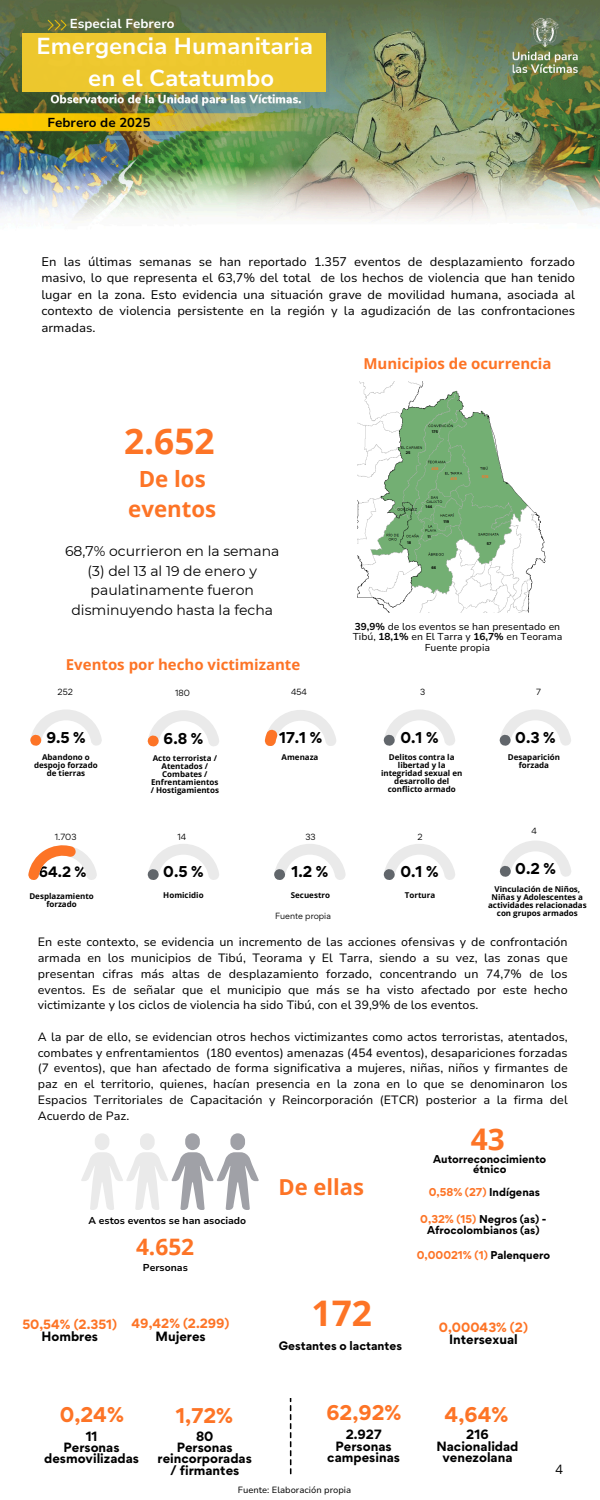
<style>
.page{position:relative;width:600px;height:1500px;background:#fff}
.page>*{position:absolute;margin:0;border:0;box-sizing:border-box;transform-origin:0 0}
.t1{font:700 35.3px "Open Sans";color:#fd7426}
.t2{font:700 29.8px "Open Sans";color:#fd7426}
.t3{font:700 23px/31.5px "Nunito Sans 10 pt";color:#fff;text-align:center}
.t4{font:700 22.7px "Open Sans";color:#fd7426}
.t5{font:700 22.3px/30.8px "Open Sans";color:#fd7426;text-align:center}
.t6{font:700 22px "Open Sans";color:#fd7426}
.t7{font:700 19px "Gordita";color:#fd7426}
.t8{font:700 15px "Open Sans";color:#fd7426}
.t9{font:14px/19.5px "Montserrat";color:#000;text-align:center}
.t10{font:700 14px "Gordita";color:#000}
.t11{font:700 13.4px "Gordita";color:#000}
.t12{font:700 13px "Nunito Sans 10 pt";color:#fff}
.t13{font:700 13px "Nunito Sans 10 pt";color:#000}
.t14{font:13px "Open Sans";color:#000}
.t15{font:12.5px/16.5px "Nunito Sans 10 pt";color:#000;text-align:justify}
.t16{font:12px/15.8px "Nunito Sans 10 pt";color:#000;text-align:justify}
.t17{font:700 12px/11.2px "Gordita";color:#000;text-align:center}
.t18{font:700 12px/12.8px "Gordita";color:#fd7426;text-align:center}
.t19{font:700 11px "Gordita";color:#000}
.t20{font:700 10.1px/11.4px "Gordita";color:#000;text-align:center}
.t21{font:700 10.1px "Gordita";color:#fd7426}
.t22{font:10px/10.5px "Nunito Sans 10 pt";color:#000}
.t23{font:700 10px "Nunito Sans 10 pt";color:#000}
.t24{font:9px "Nunito Sans 10 pt";color:#000}
.t25{font:700 8px/8px "Open Sans";color:#000;text-align:center}
.t26{font:8px "Gordita";color:#000}
.t27{font:700 3.5px "Gordita";color:#000}
.t28{font:700 3.5px "Gordita";color:#fd7426}
.t29{font:700 3.4px "Gordita";color:#fd7426}
.s1{font-weight:700}
.s2{color:#000}
.s3{color:#fd7426}
</style>
<div class="page">
<img style="left:0;top:0;width:600px;height:220px">
<div style="left:22px;top:33px;width:304px;height:59px;background:#efc92e"></div>
<img style="left:358px;top:382px;width:188px;height:230px">
<svg style="left:30px;top:709px;width:72px;height:37px"></svg>
<svg style="left:265px;top:710px;width:71px;height:36px"></svg>
<svg style="left:148px;top:710px;width:71px;height:36px"></svg>
<svg style="left:500px;top:709px;width:71px;height:37px"></svg>
<svg style="left:28px;top:845px;width:69px;height:35px"></svg>
<svg style="left:148px;top:844px;width:71px;height:36px"></svg>
<svg style="left:274px;top:844px;width:72px;height:36px"></svg>
<svg style="left:500px;top:841px;width:71px;height:36px"></svg>
<svg style="left:384px;top:709px;width:71px;height:37px"></svg>
<svg style="left:384px;top:844px;width:71px;height:36px"></svg>
<svg style="left:81px;top:1133px;width:178px;height:77px"></svg>
<svg style="left:290px;top:1399px;width:1px;height:75px"></svg>
<h5 class="t12" style="left:70px;top:15px;width:106px">Especial Febrero</h5>
<p class="t3" style="left:37px;top:31px;width:278px">Emergencia Humanitaria en el Catatumbo</p>
<p class="t13" style="left:47px;top:113px;width:105px">Febrero de 2025</p>
<p class="t15" style="left:41px;top:253px;width:535px">En las últimas semanas se han reportado 1.357 eventos de desplazamiento forzado masivo, lo que representa el 63,7% del total de los hechos de violencia que han tenido lugar en la zona. Esto evidencia una situación grave de movilidad humana, asociada al contexto de violencia persistente en la región y la agudización de las confrontaciones armadas.</p>
<h6 class="t8" style="left:363px;top:353px;width:190px">Municipios de ocurrencia</h6>
<h2 class="t1" style="left:124px;top:416px;width:92px">2.652</h2>
<p class="t27" style="left:406px;top:451px;width:6px">25</p>
<p class="t27" style="left:432px;top:429px;width:8px">175</p>
<p class="t5" style="left:128px;top:463px;width:90px">De los eventos</p>
<p class="t28" style="left:431px;top:467px;width:9px">438</p>
<h4 class="t27" style="left:426px;top:504px;width:8px">144</h4>
<p class="t29" style="left:450px;top:476px;width:8px">415</p>
<p class="t28" style="left:482px;top:474px;width:8px">978</p>
<p class="t27" style="left:443px;top:519px;width:7px">119</p>
<p class="t27" style="left:427px;top:534px;width:5px">11</p>
<p class="t9" style="left:65px;top:541px;width:216px">68,7% ocurrieron en la semana (3) del 13 al 19 de enero y paulatinamente fueron disminuyendo hasta la fecha</p>
<p class="t27" style="left:407px;top:540px;width:6px">18</p>
<p class="t27" style="left:431px;top:565px;width:6px">66</p>
<p class="t27" style="left:487px;top:541px;width:6px">57</p>
<h4 class="t22" style="left:353px;top:621px;width:211px"><span class="s1">39,9%</span> de los eventos se han presentado en<br>Tibú, <span class="s1">18,1%</span> en El Tarra y <span class="s1">16,7%</span> en Teorama</h4>
<h1 class="t22" style="left:425px;top:642px;width:67px">Fuente propia</h1>
<h2 class="t8" style="left:66px;top:654px;width:236px">Eventos por hecho victimizante</h2>
<p class="t26" style="left:58px;top:687px;width:17px">252</p>
<p class="t26" style="left:175px;top:688px;width:16px">180</p>
<p class="t26" style="left:291px;top:687px;width:17px">454</p>
<p class="t26" style="left:536px;top:687px;width:6px">7</p>
<p class="t26" style="left:420px;top:687px;width:7px">3</p>
<p class="t10" style="left:46px;top:728px;width:41px">9.5 %</p>
<p class="t10" style="left:164px;top:729px;width:41px">6.8 %</p>
<p class="t10" style="left:279px;top:728px;width:45px">17.1 %</p>
<p class="t10" style="left:515px;top:728px;width:42px">0.3 %</p>
<p class="t10" style="left:401px;top:728px;width:40px">0.1 %</p>
<p class="t25" style="left:34px;top:753px;width:65px">Abandono o despojo forzado de tierras</p>
<p class="t25" style="left:151px;top:754px;width:70px">Acto terrorista /<br>Atentados /<br>Combates /<br>Enfrentamientos / Hostigamientos</p>
<p class="t25" style="left:282px;top:753px;width:38px">Amenaza</p>
<p class="t25" style="left:508px;top:753px;width:54px">Desaparición forzada</p>
<p class="t25" style="left:381px;top:753px;width:83px">Delitos contra la libertad y la integridad sexual en desarrollo del conflicto armado</p>
<p class="t26" style="left:55px;top:831px;width:23px">1.703</p>
<p class="t26" style="left:178px;top:831px;width:10px">14</p>
<p class="t26" style="left:305px;top:831px;width:12px">33</p>
<p class="t26" style="left:418px;top:831px;width:7px">2</p>
<p class="t26" style="left:532px;top:826px;width:7px">4</p>
<p class="t11" style="left:39px;top:863px;width:49px">64.2 %</p>
<p class="t10" style="left:163px;top:862px;width:42px">0.5 %</p>
<p class="t10" style="left:292px;top:862px;width:38px">1.2 %</p>
<p class="t10" style="left:515px;top:859px;width:42px">0.2 %</p>
<p class="t10" style="left:401px;top:862px;width:40px">0.1 %</p>
<p class="t25" style="left:29px;top:892px;width:66px">Desplazamiento forzado</p>
<p class="t25" style="left:163px;top:891px;width:42px">Homicidio</p>
<p class="t25" style="left:291px;top:891px;width:41px">Secuestro</p>
<p class="t26" style="left:275px;top:910px;width:57px">Fuente propia</p>
<p class="t25" style="left:405px;top:891px;width:32px">Tortura</p>
<p class="t25" style="left:488px;top:885px;width:100px">Vinculación de Niños,<br>Niñas y Adolescentes a actividades relacionadas con grupos armados</p>
<p class="t16" style="left:38px;top:934px;width:531px">En este contexto, se evidencia un incremento de las acciones ofensivas y de confrontación armada en los municipios de Tibú, Teorama y El Tarra, siendo a su vez, las zonas que presentan cifras más altas de desplazamiento forzado, concentrando un 74,7% de los eventos. Es de señalar que el municipio que más se ha visto afectado por este hecho victimizante y los ciclos de violencia ha sido Tibú, con el 39,9% de los eventos.</p>
<p class="t16" style="left:38px;top:1029px;width:531px">A la par de ello, se evidencian otros hechos victimizantes como actos terroristas, atentados, combates y enfrentamientos (180 eventos) amenazas (454 eventos), desapariciones forzadas (7 eventos), que han afectado de forma significativa a mujeres, niñas, niños y firmantes de paz en el territorio, quienes, hacían presencia en la zona en lo que se denominaron los Espacios Territoriales de Capacitación y Reincorporación (ETCR) posterior a la firma del Acuerdo de Paz.</p>
<p class="t2" style="left:471px;top:1118px;width:35px">43</p>
<p class="t6" style="left:278px;top:1172px;width:87px">De ellas</p>
<p class="t20" style="left:433px;top:1153px;width:115px;line-height:10.1px">Autorreconocimiento étnico</p>
<p class="t21" style="left:429px;top:1185px;width:113px">0,58% (27) <span class="s2">Indígenas</span></p>
<p class="t23" style="left:88px;top:1214px;width:159px">A estos eventos se han asociado</p>
<p class="t23" style="left:143px;top:1260px;width:46px">Personas</p>
<h2 class="t4" style="left:136px;top:1231px;width:60px">4.652</h2>
<p class="t20" style="left:420px;top:1213px;width:128px"><span class="s3">0,32% (15)</span> Negros (as) -<br>Afrocolombianos (as)</p>
<h6 class="t21" style="left:417px;top:1249px;width:135px">0,00021% (1) <span class="s2">Palenquero</span></h6>
<p class="t18" style="left:22px;top:1317px;width:96px">50,54% (2.351)<br><span class="s2">Hombres</span></p>
<p class="t18" style="left:132px;top:1317px;width:99px">49,42% (2.299)<br><span class="s2">Mujeres</span></p>
<p class="t1" style="left:312px;top:1288px;width:62px">172</p>
<p class="t19" style="left:279px;top:1338px;width:125px">Gestantes o lactantes</p>
<p class="t18" style="left:439px;top:1320px;width:91px">0,00043% (2)<br><span class="s2">Intersexual</span></p>
<p class="t7" style="left:60px;top:1402px;width:66px">0,24%</p>
<h2 class="t7" style="left:176px;top:1403px;width:59px">1,72%</h2>
<p class="t17" style="left:44px;top:1431px;width:96px">11<br>Personas desmovilizadas</p>
<p class="t17" style="left:158px;top:1431px;width:96px">80<br>Personas reincorporadas / firmantes</p>
<p class="t7" style="left:326px;top:1400px;width:77px">62,92%</p>
<p class="t7" style="left:445px;top:1402px;width:65px">4,64%</p>
<p class="t17" style="left:327px;top:1429px;width:74px">2.927<br>Personas campesinas</p>
<p class="t17" style="left:436px;top:1429px;width:84px">216<br>Nacionalidad venezolana</p>
<p class="t14" style="left:555px;top:1460px;width:9px">4</p>
<p class="t24" style="left:238px;top:1484px;width:115px">Fuente: Elaboración propia</p>
</div>
